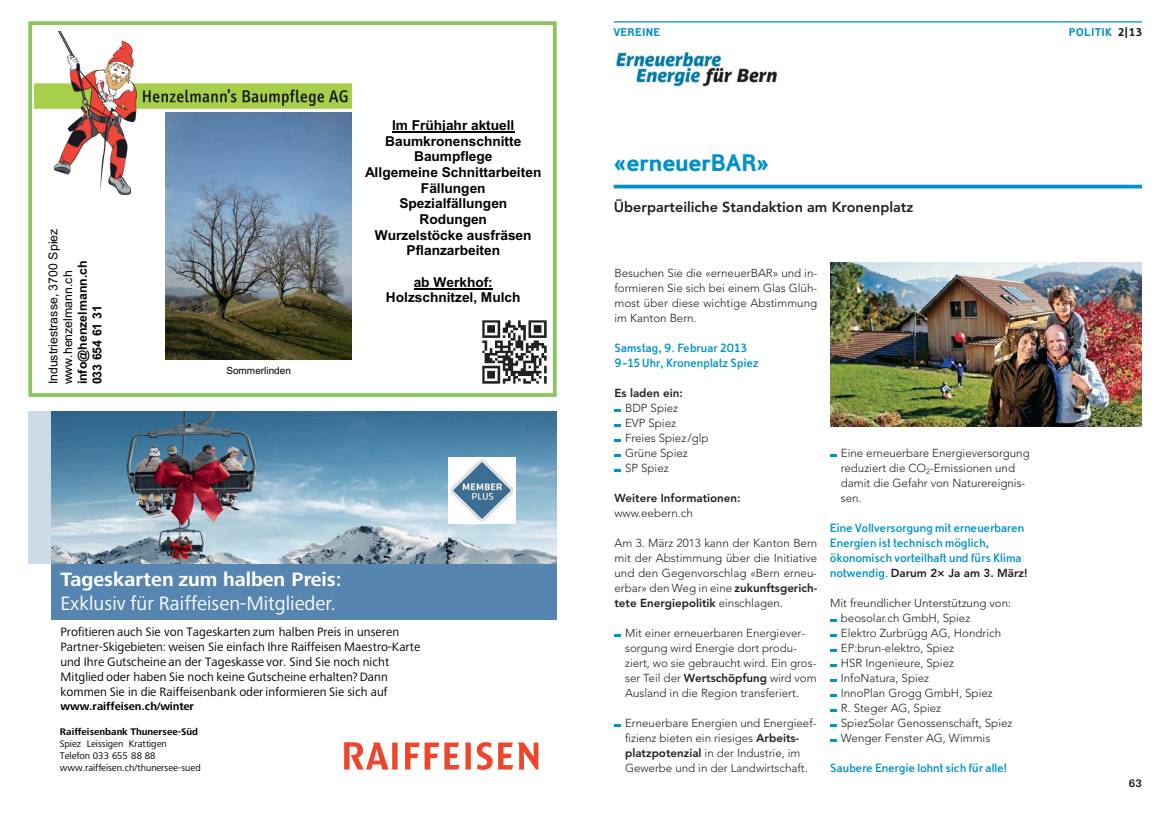
<style>
.page{position:relative;width:1170px;height:815px;background:#fff}
.page>*{position:absolute;margin:0;border:0;box-sizing:border-box;transform-origin:0 0}
.t1{font:900 25px "Domestos 98";letter-spacing:.025em;color:#0092c8}
.t2{font:20.12px "Frutiger Next Com Regular+T42";letter-spacing:.005em;color:#fff}
.t3{font:20.12px "Frutiger Next Com Bold+T42";color:#fff}
.t4{font:800 14.38px "Avenir";color:#231f20}
.t5{font:700 13.62px/15.6px "Arial";color:#000;text-align:center}
.t6{font:12.62px/15px "Frutiger Next Com Regular+T42";letter-spacing:.01em;color:#000}
.t7{font:700 12.5px/15px "Domestos 98";letter-spacing:.025em;color:#0092c8}
.t8{font:12.38px/14.6px "Arial";color:#000}
.t9{font:700 12.38px/14.6px "Arial";color:#000}
.t10{font:900 11.75px "Domestos 98";letter-spacing:.075em;color:#0092c8}
.t11{font:300 11.5px/15px "Avenir";color:#231f20}
.t12{font:800 11.5px "Avenir";color:#231f20}
.t13{font:700 11.5px "Serifa";color:#231f20}
.t14{font:11.38px "Frutiger Next Com Bold+T42";color:#000}
.t15{font:10px "Arial";color:#000}
.t16{font:9.88px/12px "Frutiger Next Com Regular+T42";letter-spacing:-.005em;color:#000}
.t17{font:9.88px "Frutiger Next Com Bold+T42";letter-spacing:.01em;color:#000}
.s1{color:#231f20}
.s2{font-weight:800}
.s3{font-family:"Domestos 98";font-weight:700;font-size:12.5px;color:#0092c8}
</style>
<div class="page">
<div style="left:28px;top:21px;width:528px;height:376px;border:4px solid #86c65c"></div>
<img style="left:35px;top:31px;width:316px;height:169px">
<hr style="left:392px;top:131px;width:122px;height:2px;background:#000">
<hr style="left:413px;top:288px;width:79px;height:2px;background:#000">
<img style="left:482px;top:320px;width:64px;height:64px">
<img style="left:166px;top:113px;width:185px;height:247px">
<div style="left:28px;top:411px;width:23px;height:152px;background:#cbdae6"></div>
<div style="left:51px;top:563px;width:505px;height:57px;background:#5685b1"></div>
<svg style="left:344px;top:742px;width:194px;height:28px"></svg>
<img style="left:51px;top:411px;width:505px;height:152px">
<img style="left:448px;top:457px;width:67px;height:67px">
<hr style="left:613px;top:21px;width:528px;height:2px;background:#0092c8">
<svg style="left:614px;top:634px;width:6px;height:3px"></svg>
<svg style="left:614px;top:409px;width:6px;height:3px"></svg>
<svg style="left:614px;top:424px;width:6px;height:3px"></svg>
<svg style="left:614px;top:454px;width:6px;height:3px"></svg>
<svg style="left:614px;top:469px;width:6px;height:3px"></svg>
<svg style="left:614px;top:724px;width:6px;height:3px"></svg>
<svg style="left:614px;top:439px;width:6px;height:3px"></svg>
<svg style="left:830px;top:619px;width:6px;height:3px"></svg>
<svg style="left:830px;top:649px;width:6px;height:3px"></svg>
<svg style="left:830px;top:679px;width:6px;height:3px"></svg>
<svg style="left:830px;top:709px;width:6px;height:3px"></svg>
<svg style="left:830px;top:739px;width:6px;height:3px"></svg>
<svg style="left:830px;top:454px;width:6px;height:3px"></svg>
<svg style="left:830px;top:634px;width:6px;height:3px"></svg>
<svg style="left:830px;top:664px;width:6px;height:3px"></svg>
<svg style="left:830px;top:694px;width:6px;height:3px"></svg>
<svg style="left:830px;top:724px;width:6px;height:3px"></svg>
<hr style="left:613px;top:185px;width:528px;height:3px;background:#0092c8">
<img style="left:830px;top:262px;width:311px;height:165px">
<img style="left:613px;top:50px;width:164px;height:37px">
<p class="t8" style="left:47px;top:384px;width:157px;rotate:-90deg">Industriestrasse, 3700 Spiez www.henzelmann.ch</p>
<p class="t9" style="left:76px;top:384px;width:125px;rotate:-90deg">info@henzelmann.ch<br>033 654 61 31</p>
<p class="t15" style="left:226px;top:366px;width:66px">Sommerlinden</p>
<p class="t5" style="left:365px;top:119px;width:178px">Im Frühjahr aktuell<br>Baumkronenschnitte<br>Baumpflege<br>Allgemeine Schnittarbeiten<br>Fällungen<br>Spezialfällungen<br>Rodungen<br>Wurzelstöcke ausfräsen<br>Pflanzarbeiten</p>
<p class="t5" style="left:386px;top:275px;width:136px">ab Werkhof:<br>Holzschnitzel, Mulch</p>
<h2 class="t3" style="left:60px;top:572px;width:283px">Tageskarten zum halben Preis:</h2>
<h2 class="t2" style="left:60px;top:596px;width:277px">Exklusiv für Raiffeisen-Mitglieder.</h2>
<p class="t6" style="left:60px;top:625px;width:361px">Profitieren auch Sie von Tageskarten zum halben Preis in unseren Partner-Skigebieten: weisen Sie einfach Ihre Raiffeisen Maestro-Karte und Ihre Gutscheine an der Tageskasse vor. Sind Sie noch nicht Mitglied oder haben Sie noch keine Gutscheine erhalten? Dann kommen Sie in die Raiffeisenbank oder informieren Sie sich auf</p>
<p class="t14" style="left:60px;top:702px;width:135px">www.raiffeisen.ch/winter</p>
<p class="t17" style="left:60px;top:728px;width:140px">Raiffeisenbank Thunersee-Süd</p>
<p class="t16" style="left:60px;top:739px;width:142px">Spiez Leissigen Krattigen<br>Telefon 033 655 88 88 www.raiffeisen.ch/thunersee-sued</p>
<p class="t10" style="left:613px;top:28px;width:48px">VEREINE</p>
<p class="t10" style="left:1068px;top:28px;width:75px">POLITIK <span class="s1">2|13</span></p>
<h1 class="t1" style="left:614px;top:154px;width:157px">«erneuerBAR»</h1>
<p class="t4" style="left:613px;top:201px;width:301px">Überparteiliche Standaktion am Kronenplatz</p>
<p class="t11" style="left:614px;top:266px;width:204px;text-align:justify">Besuchen Sie die «erneuerBAR» und in&shy;formieren Sie sich bei einem Glas Glüh&shy;most über diese wichtige Abstimmung im Kanton Bern.</p>
<p class="t7" style="left:614px;top:341px;width:145px">Samstag, 9. Februar 2013<br>9-15 Uhr, Kronenplatz Spiez</p>
<p class="t12" style="left:614px;top:388px;width:70px">Es laden ein:</p>
<p class="t11" style="left:625px;top:401px;width:85px">BDP Spiez<br>EVP Spiez<br>Freies Spiez/glp<br>Grüne Spiez<br>SP Spiez</p>
<p class="t12" style="left:614px;top:493px;width:128px">Weitere Informationen:</p>
<p class="t11" style="left:614px;top:506px;width:80px">www.eebern.ch</p>
<p class="t11" style="left:614px;top:536px;width:204px;text-align:justify">Am 3. März 2013 kann der Kanton Bern mit der Abstimmung über die Initiative und den Gegenvorschlag «Bern erneu&shy;erbar» den Weg in eine <span class="s2">zukunftsgerich&shy;tete Energiepolitik</span> einschlagen.</p>
<p class="t11" style="left:625px;top:626px;width:193px">Mit einer erneuerbaren Energiever&shy;sorgung wird Energie dort produ&shy;ziert, wo sie gebraucht wird. Ein gros&shy;ser Teil der <span class="s2">Wertschöpfung</span> wird vom Ausland in die Region transferiert.</p>
<p class="t11" style="left:625px;top:716px;width:193px">Erneuerbare Energien und Energieef&shy;fizienz bieten ein riesiges <span class="s2">Arbeits&shy;platzpotenzial</span> in der Industrie, im Gewerbe und in der Landwirtschaft.</p>
<p class="t11" style="left:840px;top:446px;width:190px">Eine erneuerbare Energieversorgung reduziert die CO<sub>2</sub>-Emissionen und damit die Gefahr von Naturereignis&shy;sen.</p>
<p class="t7" style="left:830px;top:521px;width:195px">Eine Vollversorgung mit erneuerbaren<br>Energien ist technisch möglich, ökonomisch vorteilhaft und fürs Klima</p>
<p class="t12" style="left:830px;top:568px;width:199px"><span class="s3">notwendig.</span> Darum 2× Ja am 3. März!</p>
<p class="t11" style="left:840px;top:596px;width:173px;text-indent:-11px">Mit freundlicher Unterstützung von: beosolar.ch GmbH, Spiez<br>Elektro Zurbrügg AG, Hondrich<br>EP:brun-elektro, Spiez<br>HSR Ingenieure, Spiez<br>InfoNatura, Spiez<br>InnoPlan Grogg GmbH, Spiez<br>R. Steger AG, Spiez<br>SpiezSolar Genossenschaft, Spiez<br>Wenger Fenster AG, Wimmis</p>
<p class="t7" style="left:830px;top:761px;width:178px">Saubere Energie lohnt sich für alle!</p>
<p class="t13" style="left:1128px;top:779px;width:15px">63</p>
</div>
